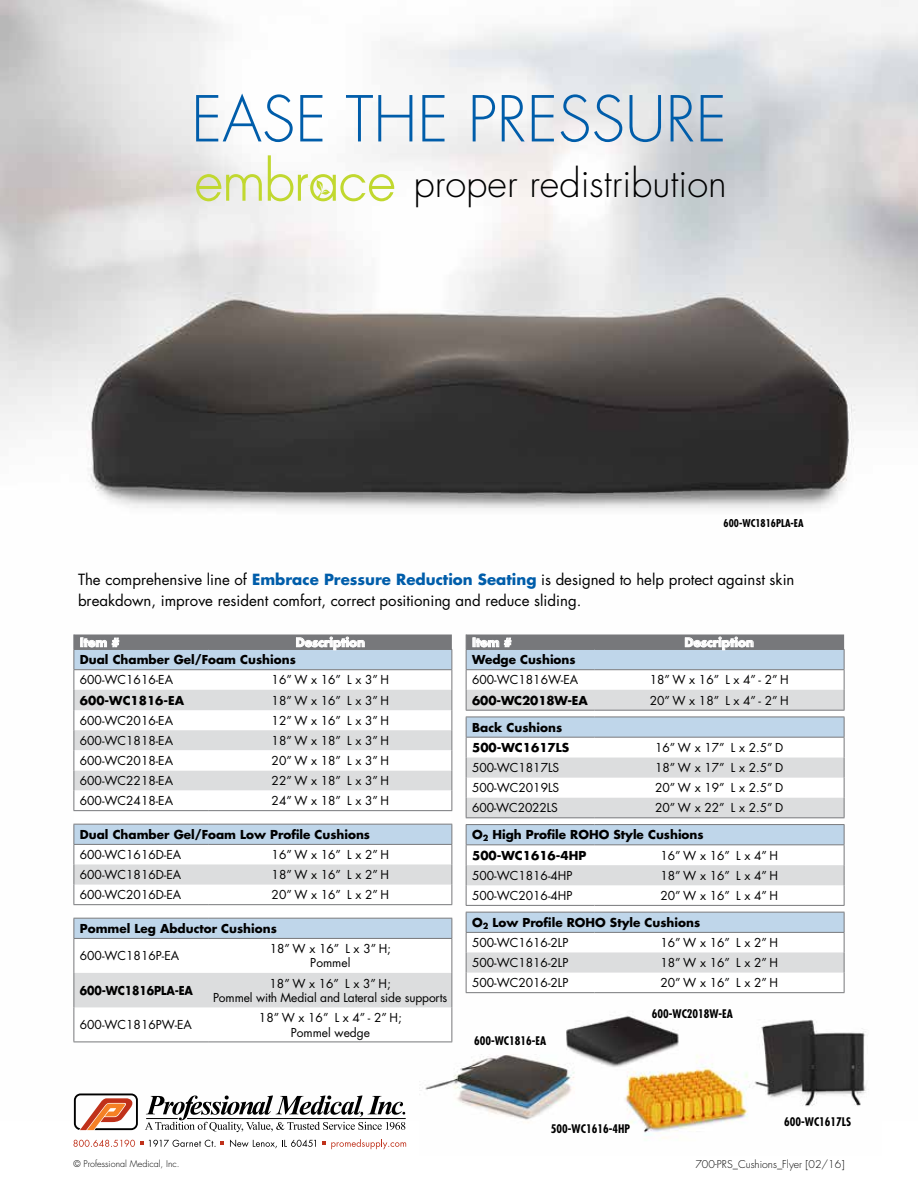
<style>
.page{position:relative;width:918px;height:1188px;background:#fff}
.page>*{position:absolute;margin:0;border:0;box-sizing:border-box;transform-origin:0 0}
.t1{font:300 61.5px "Futura";color:#005daa}
.t2{font:300 38.1px "Futura";color:#000}
.t3{font:15px/21px "Futura";color:#000}
.t4{font:12px/14.4px "Futura";color:#000;text-align:center}
.t5{font:700 12px/20.2px "Futura";color:#000}
.t6{font:700 12px "Futura";color:#fff}
.t7{font:700 12px "Futura";color:#000;scale:.9 1}
.t8{font:700 condensed 11.55px "Futura";color:#000}
.t9{font:300 10.5px "Futura";color:#000}
.t10{font:700 condensed 10.5px "Futura";color:#000}
.t11{font:300 9px "Futura";color:#000}
.s1{font-weight:700;color:#005daa}
.s2{font-weight:400}
</style>
<div class="page">
<img style="left:0;top:0;width:918px;height:1120px">
<svg style="left:196px;top:174px;width:66px;height:27px;background:#dce3ac"></svg>
<svg style="left:268px;top:155px;width:126px;height:46px"></svg>
<svg style="left:467px;top:973px;width:377px;height:19px"></svg>
<svg style="left:466px;top:711px;width:378px;height:262px"></svg>
<hr style="left:466px;top:992px;width:128px;height:1px;background:#77787b">
<hr style="left:594px;top:992px;width:250px;height:1px;background:#77787b">
<hr style="left:466px;top:717px;width:128px;height:1px;background:#77787b">
<hr style="left:594px;top:717px;width:250px;height:1px;background:#77787b">
<hr style="left:466px;top:824px;width:128px;height:1px;background:#77787b">
<hr style="left:594px;top:824px;width:250px;height:1px;background:#77787b">
<hr style="left:466px;top:912px;width:128px;height:1px;background:#77787b">
<hr style="left:594px;top:912px;width:250px;height:1px;background:#77787b">
<hr style="left:466px;top:737px;width:128px;height:1px;background:#77787b">
<hr style="left:594px;top:737px;width:250px;height:1px;background:#77787b">
<hr style="left:466px;top:844px;width:128px;height:1px;background:#77787b">
<hr style="left:594px;top:844px;width:250px;height:1px;background:#77787b">
<hr style="left:466px;top:932px;width:128px;height:1px;background:#77787b">
<hr style="left:594px;top:932px;width:250px;height:1px;background:#77787b">
<svg style="left:466px;top:717px;width:1px;height:100px"></svg>
<svg style="left:844px;top:717px;width:1px;height:100px"></svg>
<svg style="left:466px;top:825px;width:1px;height:80px"></svg>
<svg style="left:844px;top:825px;width:1px;height:80px"></svg>
<svg style="left:466px;top:913px;width:1px;height:79px"></svg>
<svg style="left:844px;top:913px;width:1px;height:79px"></svg>
<hr style="left:466px;top:710px;width:128px;height:1px;background:#77787b">
<hr style="left:594px;top:710px;width:250px;height:1px;background:#77787b">
<hr style="left:466px;top:817px;width:128px;height:1px;background:#77787b">
<hr style="left:594px;top:817px;width:250px;height:1px;background:#77787b">
<hr style="left:466px;top:905px;width:128px;height:1px;background:#77787b">
<hr style="left:594px;top:905px;width:250px;height:1px;background:#77787b">
<svg style="left:466px;top:634px;width:379px;height:76px"></svg>
<img style="left:420px;top:1004px;width:461px;height:135px">
<svg style="left:75px;top:1007px;width:377px;height:35px"></svg>
<svg style="left:74px;top:811px;width:378px;height:196px"></svg>
<hr style="left:74px;top:904px;width:135px;height:1px;background:#77787b">
<hr style="left:209px;top:904px;width:243px;height:1px;background:#77787b">
<hr style="left:74px;top:1042px;width:135px;height:1px;background:#77787b">
<hr style="left:209px;top:1042px;width:243px;height:1px;background:#77787b">
<hr style="left:74px;top:824px;width:135px;height:1px;background:#77787b">
<hr style="left:209px;top:824px;width:243px;height:1px;background:#77787b">
<hr style="left:74px;top:918px;width:135px;height:1px;background:#77787b">
<hr style="left:209px;top:918px;width:243px;height:1px;background:#77787b">
<hr style="left:74px;top:844px;width:135px;height:1px;background:#77787b">
<hr style="left:209px;top:844px;width:243px;height:1px;background:#77787b">
<hr style="left:74px;top:938px;width:135px;height:1px;background:#77787b">
<hr style="left:209px;top:938px;width:243px;height:1px;background:#77787b">
<svg style="left:74px;top:825px;width:1px;height:79px"></svg>
<svg style="left:452px;top:825px;width:1px;height:79px"></svg>
<svg style="left:74px;top:919px;width:1px;height:19px"></svg>
<svg style="left:452px;top:919px;width:1px;height:19px"></svg>
<hr style="left:74px;top:939px;width:1px;height:34px;background:#77787b">
<hr style="left:452px;top:939px;width:1px;height:34px;background:#77787b">
<hr style="left:74px;top:973px;width:1px;height:34px;background:#77787b">
<hr style="left:452px;top:973px;width:1px;height:34px;background:#77787b">
<hr style="left:74px;top:1007px;width:1px;height:35px;background:#77787b">
<hr style="left:452px;top:1007px;width:1px;height:35px;background:#77787b">
<svg style="left:74px;top:634px;width:379px;height:177px"></svg>
<svg style="left:74px;top:1094px;width:64px;height:36px"></svg>
<svg style="left:145px;top:1096px;width:260px;height:36px"></svg>
<hr style="left:146px;top:1118px;width:32px;height:1px;background:#000">
<hr style="left:187px;top:1118px;width:219px;height:1px;background:#000">
<svg style="left:74px;top:1139px;width:150px;height:8px"></svg>
<svg style="left:230px;top:1139px;width:86px;height:9px"></svg>
<svg style="left:322px;top:1139px;width:84px;height:10px"></svg>
<h1 class="t1" style="left:191px;top:82px;width:537px">EASE THE PRESSURE</h1>
<h2 class="t2" style="left:414px;top:160px;width:315px">proper redistribution</h2>
<p class="t10" style="left:724px;top:517px;width:81px">600-WC1816PLA-EA</p>
<p class="t3" style="left:78px;top:569px;width:718px">The comprehensive line of <span class="s1">Embrace Pressure Reduction Seating</span> is designed to help protect against skin breakdown, improve resident comfort, correct positioning and reduce sliding.</p>
<p class="t6" style="left:80px;top:634px;width:41px">Item #</p>
<p class="t6" style="left:296px;top:634px;width:71px">Description</p>
<p class="t5" style="left:80px;top:650px;width:217px">Dual Chamber Gel/Foam Cushions</p>
<p class="t4" style="left:80px;top:673px;width:95px">600-WC1616-EA</p>
<p class="t4" style="left:272px;top:673px;width:119px">16” W x 16” L x 3” H</p>
<p class="t5" style="left:80px;top:690px;width:106px">600-WC1816-EA</p>
<p class="t4" style="left:272px;top:693px;width:119px">18” W x 16” L x 3” H</p>
<p class="t4" style="left:80px;top:713px;width:95px">600-WC2016-EA</p>
<p class="t4" style="left:272px;top:713px;width:119px">12” W x 16” L x 3” H</p>
<p class="t4" style="left:80px;top:733px;width:95px">600-WC1818-EA</p>
<p class="t4" style="left:272px;top:733px;width:119px">18” W x 18” L x 3” H</p>
<p class="t4" style="left:80px;top:754px;width:95px">600-WC2018-EA</p>
<p class="t4" style="left:272px;top:754px;width:119px">20” W x 18” L x 3” H</p>
<p class="t4" style="left:80px;top:774px;width:95px">600-WC2218-EA</p>
<p class="t4" style="left:272px;top:774px;width:119px">22” W x 18” L x 3” H</p>
<p class="t4" style="left:80px;top:794px;width:95px">600-WC2418-EA</p>
<p class="t4" style="left:272px;top:794px;width:119px">24” W x 18” L x 3” H</p>
<p class="t5" style="left:80px;top:824px;width:292px">Dual Chamber Gel/Foam Low Profile Cushions</p>
<p class="t4" style="left:80px;top:848px;width:103px">600-WC1616D-EA</p>
<p class="t4" style="left:272px;top:848px;width:119px">16” W x 16” L x 2” H</p>
<p class="t4" style="left:80px;top:868px;width:103px">600-WC1816D-EA</p>
<p class="t4" style="left:272px;top:868px;width:119px">18” W x 16” L x 2” H</p>
<p class="t4" style="left:80px;top:888px;width:103px">600-WC2016D-EA</p>
<p class="t4" style="left:272px;top:888px;width:119px">20” W x 16” L x 2” H</p>
<p class="t5" style="left:80px;top:918px;width:199px">Pommel Leg Abductor Cushions</p>
<p class="t4" style="left:80px;top:949px;width:101px">600-WC1816P-EA</p>
<p class="t4" style="left:270px;top:942px;width:123px">18” W x 16” L x 3” H;<br>Pommel</p>
<p class="t7" style="left:80px;top:982px;width:127px">600-WC1816PLA-EA</p>
<p class="t4" style="left:213px;top:976px;width:236px">18” W x 16” L x 3” H;<br>Pommel with Medial and Lateral side supports</p>
<p class="t4" style="left:80px;top:1018px;width:114px">600-WC1816PW-EA</p>
<p class="t4" style="left:259px;top:1011px;width:144px">18” W x 16” L x 4” - 2” H;<br>Pommel wedge</p>
<p class="t6" style="left:472px;top:634px;width:41px">Item #</p>
<p class="t6" style="left:685px;top:634px;width:71px">Description</p>
<p class="t5" style="left:472px;top:650px;width:105px">Wedge Cushions</p>
<p class="t4" style="left:472px;top:673px;width:108px">600-WC1816W-EA</p>
<p class="t4" style="left:650px;top:673px;width:141px">18” W x 16” L x 4” - 2” H</p>
<p class="t5" style="left:472px;top:690px;width:117px">600-WC2018W-EA</p>
<p class="t4" style="left:650px;top:693px;width:141px">20” W x 18” L x 4” - 2” H</p>
<p class="t5" style="left:472px;top:717px;width:99px">Back Cushions<br>500-WC1617LS</p>
<p class="t4" style="left:655px;top:741px;width:130px">16” W x 17” L x 2.5” D</p>
<p class="t4" style="left:472px;top:761px;width:89px">500-WC1817LS</p>
<p class="t4" style="left:655px;top:761px;width:130px">18” W x 17” L x 2.5” D</p>
<p class="t4" style="left:472px;top:781px;width:89px">500-WC2019LS</p>
<p class="t4" style="left:655px;top:781px;width:130px">20” W x 19” L x 2.5” D</p>
<p class="t4" style="left:472px;top:801px;width:87px">600-WC2022LS</p>
<p class="t4" style="left:655px;top:801px;width:130px">20” W x 22” L x 2.5” D</p>
<p class="t5" style="left:472px;top:825px;width:233px">O<sub>2</sub> High Profile ROHO Style Cushions<br>500-WC1616-4HP</p>
<p class="t4" style="left:660px;top:848px;width:119px">16” W x 16” L x 4” H</p>
<p class="t4" style="left:472px;top:868px;width:102px">500-WC1816-4HP</p>
<p class="t4" style="left:660px;top:868px;width:119px">18” W x 16” L x 4” H</p>
<p class="t4" style="left:472px;top:889px;width:102px">500-WC2016-4HP</p>
<p class="t4" style="left:660px;top:889px;width:119px">20” W x 16” L x 4” H</p>
<p class="t5" style="left:472px;top:912px;width:230px">O<sub>2</sub> Low Profile ROHO Style Cushions<br><span class="s2">500-WC1616-2LP</span></p>
<p class="t4" style="left:660px;top:936px;width:119px">16” W x 16” L x 2” H</p>
<p class="t4" style="left:472px;top:956px;width:98px">500-WC1816-2LP</p>
<p class="t4" style="left:660px;top:956px;width:119px">18” W x 16” L x 2” H</p>
<p class="t4" style="left:472px;top:976px;width:98px">500-WC2016-2LP</p>
<p class="t4" style="left:660px;top:976px;width:119px">20” W x 16” L x 2” H</p>
<p class="t8" style="left:474px;top:1034px;width:74px">600-WC1816-EA</p>
<p class="t8" style="left:652px;top:1007px;width:83px">600-WC2018W-EA</p>
<p class="t8" style="left:551px;top:1122px;width:81px">500-WC1616-4HP</p>
<p class="t8" style="left:784px;top:1115px;width:69px">600-WC1617LS</p>
<p class="t11" style="left:74px;top:1159px;width:108px">© Professional Medical, Inc.</p>
<p class="t9" style="left:695px;top:1158px;width:151px">700-PRS_Cushions_Flyer [02/16]</p>
</div>
